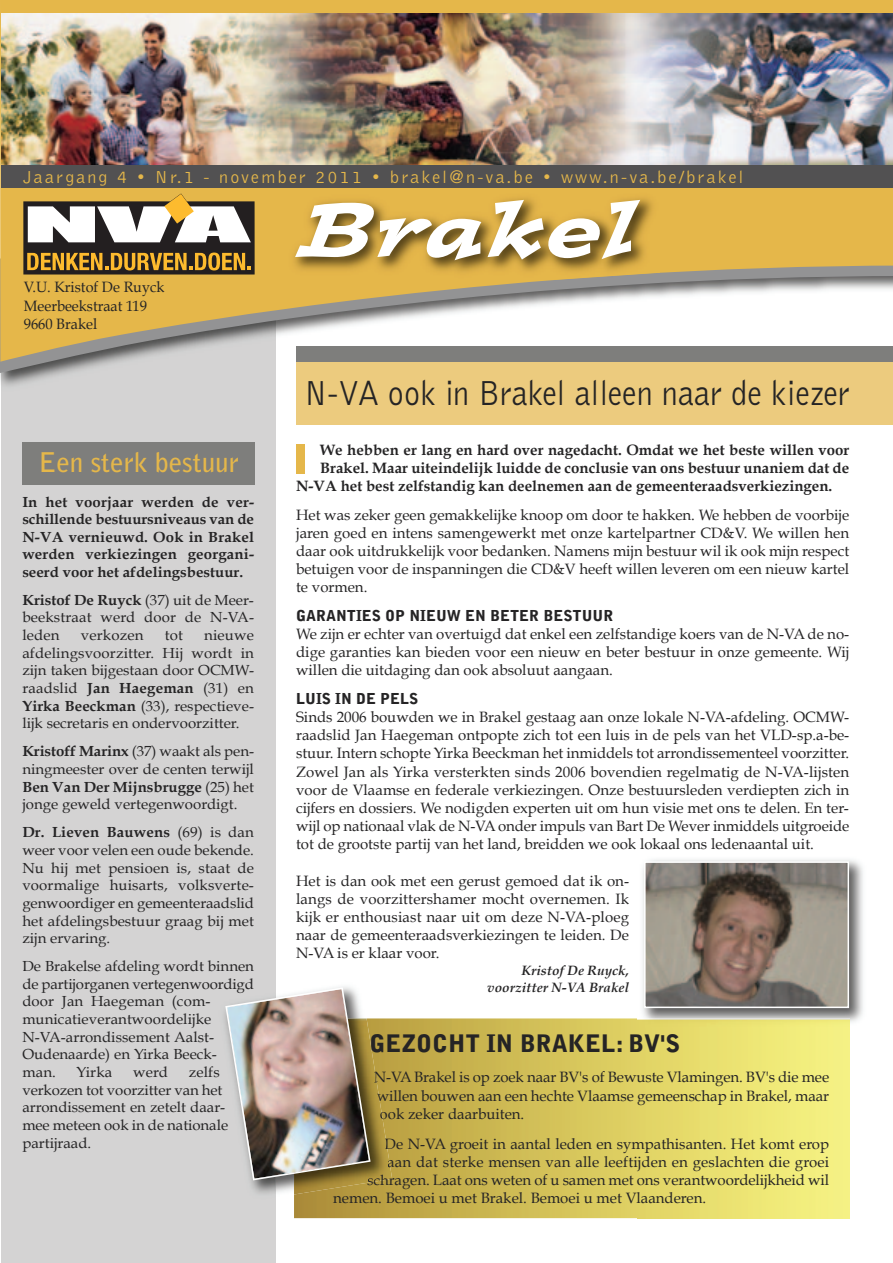
<style>
.page{position:relative;width:893px;height:1263px;background:#fff}
.page>*{position:absolute;margin:0;border:0;box-sizing:border-box;transform-origin:0 0}
.t1{font:300 36px "Bell Gothic Std";color:#252425;scale:.89 1}
.t2{font:700 27px "Bell Gothic Std";color:#e5b74a}
.t3{font:900 24px "Bell Gothic Std";color:#252425}
.t4{font:300 18px "Bell Gothic Std";letter-spacing:.125em;color:#e5b74a}
.t5{font:15px/18.1px "Book Antiqua";color:#252425;text-align:justify}
.t6{font:700 15px "Book Antiqua";color:#252425}
.t7{font:15px/18.1px "Book Antiqua";color:#252425;scale:.96 1}
.t8{font:900 15px "Bell Gothic Std";color:#252425}
.t9{font:14.55px/17.7px "Book Antiqua";color:#252425;text-align:justify}
.t10{font:700 14.55px/17.5px "Book Antiqua";color:#252425;text-align:justify}
.t11{font:italic 700 13.5px/16.4px "Book Antiqua";color:#252425;text-align:right}
.s1{font-weight:700}
</style>
<div class="page">
<div style="left:1px;top:300px;width:275px;height:963px;background:#d4d3d3"></div>
<img style="left:1px;top:373px;width:64px;height:13px">
<svg style="left:0;top:362px;width:116px;height:11px"></svg>
<svg style="left:0;top:0;width:893px;height:362px;fill:#e5b74a"></svg>
<div style="left:23px;top:442px;width:232px;height:43px;background:#7e7e7c"></div>
<svg style="left:23px;top:194px;width:232px;height:80px"></svg>
<img style="left:288px;top:193px;width:372px;height:87px">
<svg style="left:295px;top:200px;width:345px;height:60px"></svg>
<img style="left:1px;top:13px;width:892px;height:152px">
<div style="left:1px;top:165px;width:892px;height:23px;background:#525152"></div>
<div style="left:296px;top:352px;width:597px;height:73px;background:#eccb7e"></div>
<div style="left:296px;top:346px;width:597px;height:16px;background:#7e7e7c"></div>
<img style="left:849px;top:859px;width:14px;height:168px">
<img style="left:642px;top:859px;width:207px;height:159px">
<img style="left:647px;top:864px;width:199px;height:141px">
<div style="left:644px;top:861px;width:205px;height:147px;border:2px solid #fff"></div>
<img style="left:294px;top:1018px;width:555px;height:200px">
<div style="left:297px;top:444px;width:8px;height:29px;background:#e5b74a"></div>
<img style="left:276px;top:1181px;width:91px;height:16px">
<img style="left:251px;top:1181px;width:25px;height:13px">
<img style="left:294px;top:1018px;width:98px;height:176px">
<img style="left:368px;top:1174px;width:24px;height:9px">
<img style="left:224px;top:986px;width:167px;height:195px">
<p class="t4" style="left:23px;top:170px;width:722px">Jaargang 4 • Nr.1 - november 2011 • brakel@n-va.be • www.n-va.be/brakel</p>
<p class="t7" style="left:24px;top:278px;width:148px">V.U. Kristof De Ruyck<br>Meerbeekstraat 119<br>9660 Brakel</p>
<h2 class="t2" style="left:38px;top:447px;width:202px">Een sterk bestuur</h2>
<p class="t10" style="left:22px;top:493px;width:233px">In het voorjaar werden de ver&shy;schillende bestuursniveaus van de N-VA vernieuwd. Ook in Brakel werden verkiezingen georgani&shy;seerd voor het afdelingsbestuur.</p>
<p class="t9" style="left:22px;top:591px;width:233px"><span class="s1">Kristof De Ruyck</span> (37) uit de Meer&shy;beekstraat werd door de N-VA&shy;leden</p>
<p class="t9" style="left:81px;top:626px;width:64px">verkozen</p>
<p class="t9" style="left:165px;top:626px;width:20px">tot</p>
<p class="t9" style="left:22px;top:626px;width:233px;text-indent:182px">nieuwe afdelingsvoorzitter. Hij wordt in zijn taken bijgestaan door OCMW&shy;raadslid <span class="s1">Jan Haegeman</span> (31) en <span class="s1">Yirka Beeckman</span> (33), respectieve&shy;lijk secretaris en ondervoorzitter.</p>
<p class="t9" style="left:22px;top:743px;width:233px"><span class="s1">Kristoff Marinx</span> (37) waakt als pen&shy;ningmeester over de centen terwijl <span class="s1">Ben Van Der Mijnsbrugge</span> (25) het jonge geweld vertegenwoordigt.</p>
<p class="t9" style="left:22px;top:824px;width:233px"><span class="s1">Dr. Lieven Bauwens</span> (69) is dan weer voor velen een oude bekende.<br>Nu hij met pensioen is, staat de voormalige huisarts, volksverte&shy;genwoordiger en gemeenteraadslid het afdelingsbestuur graag bij met zijn ervaring.</p>
<p class="t9" style="left:22px;top:957px;width:233px;text-align:left">De Brakelse afdeling wordt binnen de partijorganen vertegenwoordigd door Jan Haegeman (com&shy;municatieverantwoordelijke<br>N-VA-arrondissement Aalst-<br>Oudenaarde) en Yirka Beeck&shy;man.</p>
<p class="t9" style="left:22px;top:1063px;width:207px;text-align:left;text-indent:166px">zelfs verkozen tot voorzitter van het arrondissement en zetelt daar&shy;mee meteen ook in de nationale partijraad.</p>
<p class="t9" style="left:76px;top:1063px;width:37px">Yirka</p>
<p class="t9" style="left:133px;top:1063px;width:36px">werd</p>
<h1 class="t1" style="left:304px;top:380px;width:614px">N-VA ook in Brakel alleen naar de kiezer</h1>
<p class="t6" style="left:320px;top:441px;width:530px">We hebben er lang en hard over nagedacht. Omdat we het beste willen voor</p>
<p class="t6" style="left:320px;top:459px;width:531px">Brakel. Maar uiteindelijk luidde de conclusie van ons bestuur unaniem dat de</p>
<p class="t6" style="left:296px;top:477px;width:538px">N-VA het best zelfstandig kan deelnemen aan de gemeenteraadsverkiezingen.</p>
<p class="t5" style="left:296px;top:506px;width:555px">Het was zeker geen gemakkelijke knoop om door te hakken. We hebben de voorbije jaren goed en intens samengewerkt met onze kartelpartner CD&amp;V. We willen hen daar ook uitdrukkelijk voor bedanken. Namens mijn bestuur wil ik ook mijn respect betuigen voor de inspanningen die CD&amp;V heeft willen leveren om een nieuw kartel te vormen.</p>
<p class="t8" style="left:296px;top:610px;width:319px">GARANTIES OP NIEUW EN BETER BESTUUR</p>
<p class="t5" style="left:296px;top:625px;width:555px">We zijn er echter van overtuigd dat enkel een zelfstandige koers van de N-VA de no&shy;dige garanties kan bieden voor een nieuw en beter bestuur in onze gemeente. Wij willen die uitdaging dan ook absoluut aangaan.</p>
<p class="t8" style="left:296px;top:693px;width:124px">LUIS IN DE PELS</p>
<p class="t5" style="left:296px;top:708px;width:555px">Sinds 2006 bouwden we in Brakel gestaag aan onze lokale N-VA-afdeling. OCMW&shy;raadslid Jan Haegeman ontpopte zich tot een luis in de pels van het VLD-sp.a-be&shy;stuur. Intern schopte Yirka Beeckman het inmiddels tot arrondissementeel voorzitter.<br>Zowel Jan als Yirka versterkten sinds 2006 bovendien regelmatig de N-VA-lijsten voor de Vlaamse en federale verkiezingen. Onze bestuursleden verdiepten zich in cijfers en dossiers. We nodigden experten uit om hun visie met ons te delen. En ter&shy;wijl op nationaal vlak de N-VA onder impuls van Bart De Wever inmiddels uitgroeide tot de grootste partij van het land, breidden we ook lokaal ons ledenaantal uit.</p>
<p class="t5" style="left:296px;top:872px;width:334px">Het is dan ook met een gerust gemoed dat ik on&shy;langs de voorzittershamer mocht overnemen. Ik kijk er enthousiast naar uit om deze N-VA-ploeg naar de gemeenteraadsverkiezingen te leiden. De N-VA is er klaar voor.</p>
<p class="t11" style="left:487px;top:963px;width:143px">Kristof De Ruyck, voorzitter N-VA Brakel</p>
<h3 class="t3" style="left:369px;top:1034px;width:312px">GEZOCHT IN BRAKEL: BV'S</h3>
<p class="t5" style="left:374px;top:1068px;width:457px">N-VA Brakel is op zoek naar BV's of Bewuste Vlamingen. BV's die mee willen bouwen aan een hechte Vlaamse gemeenschap in Brakel, maar ook zeker daarbuiten.</p>
<p class="t5" style="left:384px;top:1135px;width:446px">De N-VA groeit in aantal leden en sympathisanten. Het komt erop</p>
<p class="t5" style="left:387px;top:1153px;width:443px">aan dat sterke mensen van alle leeftijden en geslachten die groei</p>
<p class="t5" style="left:367px;top:1171px;width:463px">schragen. Laat ons weten of u samen met ons verantwoordelijkheid wil</p>
<p class="t5" style="left:333px;top:1189px;width:375px">nemen. Bemoei u met Brakel. Bemoei u met Vlaanderen.</p>
</div>
